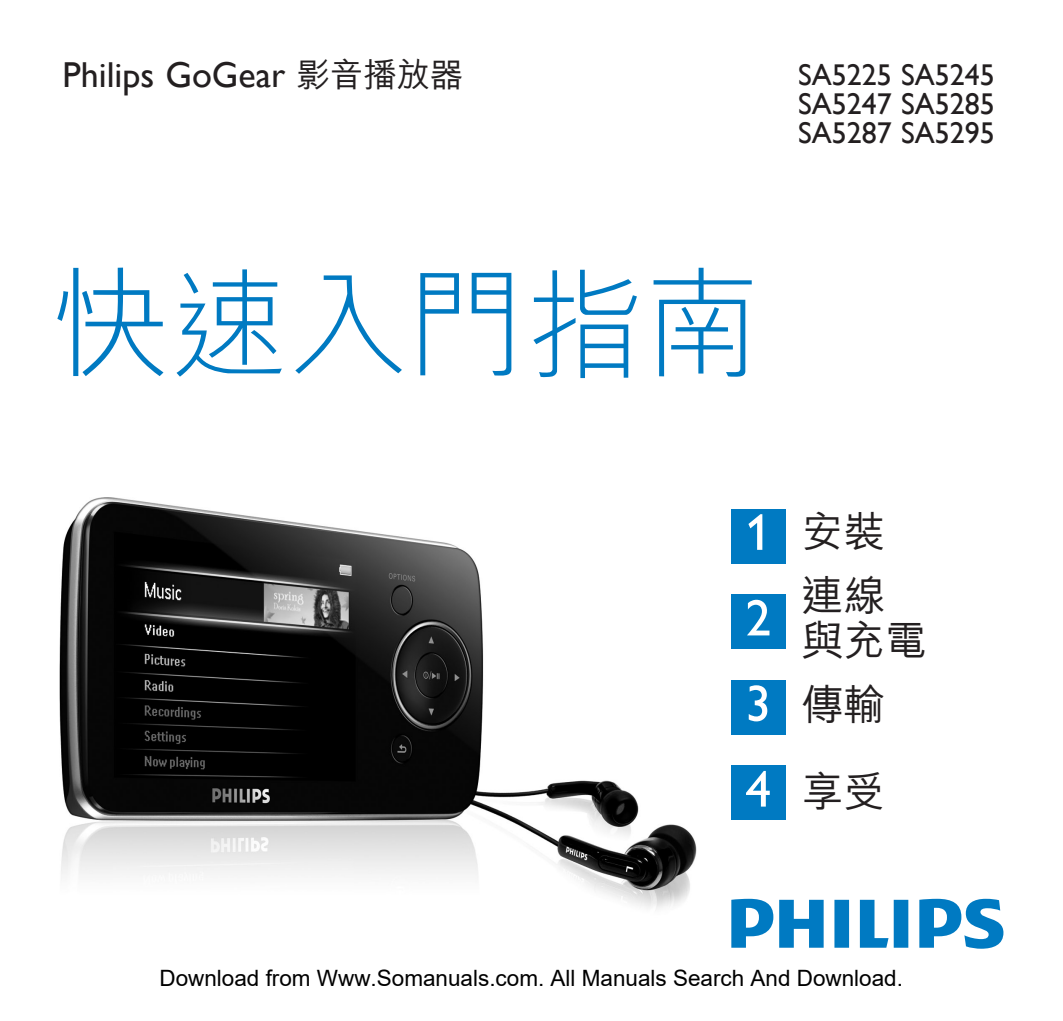
<style>
.page{position:relative;width:1063px;height:1021px;background:#fff}
.page>*{position:absolute;margin:0;border:0;box-sizing:border-box;transform-origin:0 0}
.t1{font:300 118.5px "M Hei HK";color:#007ac2}
.t2{font:51.6px/85.5px "Gill Sans Alt One WGL";color:#fff;text-align:justify}
.t3{font:500 41.7px/64.2px "M Hei HK";color:#231f20}
.t4{font:36px "Gill Sans Alt One WGL";color:#231f20}
.t5{font:30px/28.8px "Gill Sans Alt One WGL";color:#231f20;text-align:justify}
.t6{font:22.5px "Arial";color:#000}
.s1{font-family:"M Hei HK";font-weight:500;font-size:33.6px}
</style>
<div class="page">
<svg style="left:731px;top:898px;width:272px;height:50px"></svg>
<div style="left:731px;top:509px;width:54px;height:54px;background:#007ac2"></div>
<div style="left:731px;top:594px;width:54px;height:54px;background:#007ac2"></div>
<div style="left:731px;top:680px;width:54px;height:54px;background:#007ac2"></div>
<div style="left:731px;top:765px;width:54px;height:54px;background:#007ac2"></div>
<img style="left:60px;top:497px;width:636px;height:412px">
<h3 class="t4" style="left:63px;top:50px;width:403px">Philips GoGear <span class="s1">影音播放器</span></h3>
<h3 class="t5" style="left:798px;top:61px;width:198px">SA5225 SA5245<br>SA5247 SA5285<br>SA5287 SA5295</h3>
<h1 class="t1" style="left:51px;top:242px;width:713px">快速入門指南</h1>
<h2 class="t2" style="left:745px;top:489px;width:27px">1<br>2<br>3<br>4</h2>
<h3 class="t3" style="left:802px;top:496px;width:85px">安裝連線</h3>
<h3 class="t3" style="left:802px;top:605px;width:127px">與充電傳輸</h3>
<h3 class="t3" style="left:802px;top:756px;width:85px">享受</h3>
<p class="t6" style="left:159px;top:965px;width:745px">Download from Www.Somanuals.com. All Manuals Search And Download.</p>
</div>
